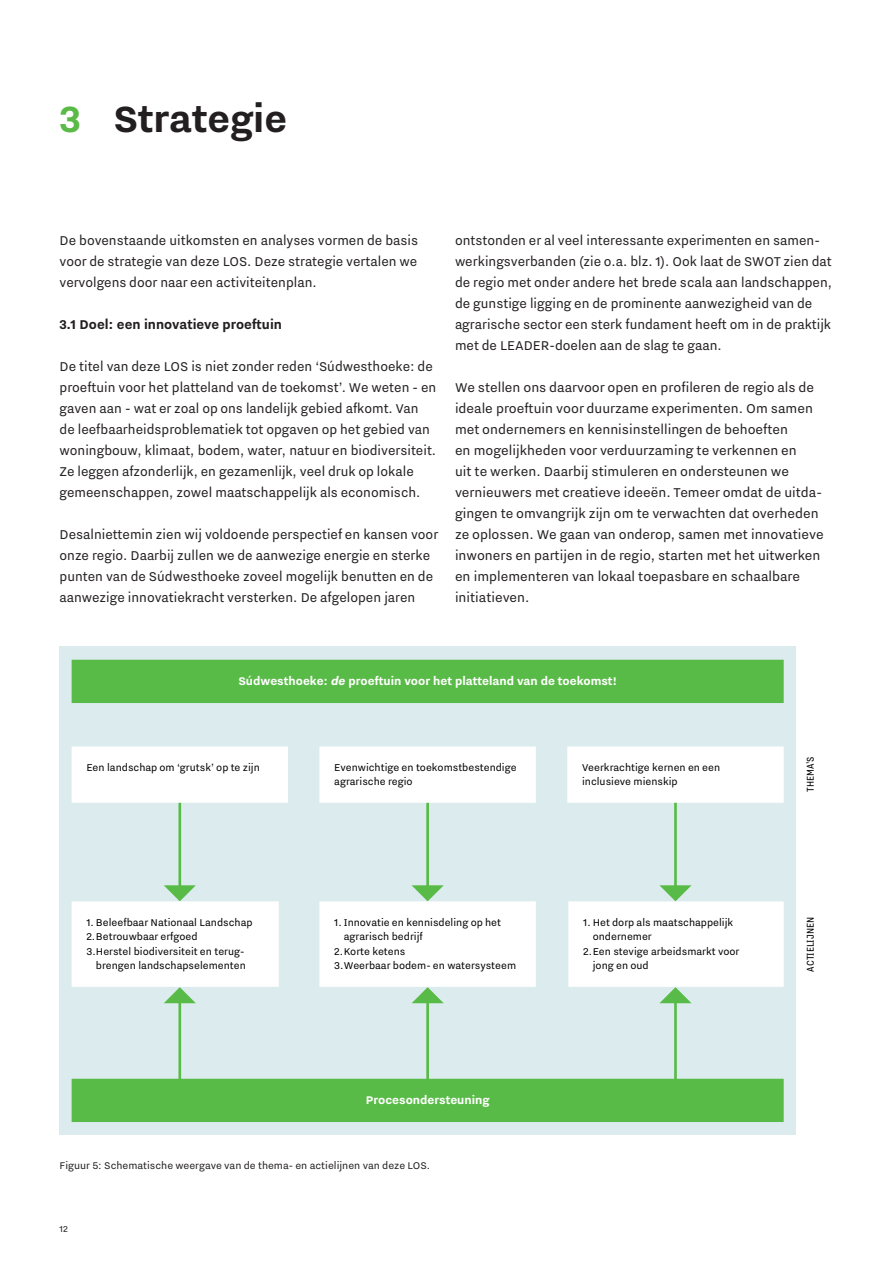
<style>
.page{position:relative;width:893px;height:1263px;background:#fff}
.page>*{position:absolute;margin:0;border:0;box-sizing:border-box;transform-origin:0 0}
.t1{font:700 45px "Nitti Grotesk";color:#231f20}
.t2{font:15.75px/21px "Nitti Grotesk";color:#231f20}
.t3{font:700 15.75px "Nitti Grotesk";color:#231f20}
.t4{font:700 13.8px "Nitti Grotesk";color:#fff}
.t5{font:12.15px/14.5px "Nitti Grotesk";color:#000}
.t6{font:12.15px "Nitti Grotesk Cond";color:#000}
.Dj_Caption{font:12px "Nitti Grotesk";color:#231f20}
.t7{font:10.5px "Nitti Grotesk";color:#231f20}
.s1{color:#59ba47}
.s2{font-weight:800;font-style:italic}
</style>
<div class="page">
<div style="left:60px;top:646px;width:736px;height:489px;background:#dcecee"></div>
<hr style="left:178px;top:799px;width:3px;height:88px;background:#59bb47">
<svg style="left:164px;top:885px;width:32px;height:16px"></svg>
<hr style="left:426px;top:799px;width:3px;height:88px;background:#59bb47">
<svg style="left:412px;top:885px;width:32px;height:16px"></svg>
<hr style="left:426px;top:1001px;width:3px;height:119px;background:#59bb47">
<svg style="left:412px;top:987px;width:32px;height:16px"></svg>
<hr style="left:178px;top:1001px;width:3px;height:119px;background:#59bb47">
<svg style="left:164px;top:987px;width:32px;height:16px"></svg>
<div style="left:72px;top:746px;width:216px;height:57px;border:30px solid #fff"></div>
<div style="left:319px;top:746px;width:217px;height:57px;border:30px solid #fff"></div>
<div style="left:567px;top:746px;width:217px;height:57px;border:30px solid #fff"></div>
<div style="left:86px;top:916px;width:178px;height:56px;background:#fff"></div>
<div style="left:72px;top:901px;width:207px;height:86px;border:30px solid #fff"></div>
<div style="left:334px;top:916px;width:187px;height:56px;background:#fff"></div>
<div style="left:319px;top:901px;width:217px;height:86px;border:30px solid #fff"></div>
<div style="left:568px;top:901px;width:216px;height:86px;border:30px solid #fff"></div>
<div style="left:72px;top:660px;width:712px;height:43px;border:30px solid #59bb47"></div>
<div style="left:72px;top:1079px;width:712px;height:43px;border:30px solid #59bb47"></div>
<img style="left:592px;top:659px;width:192px;height:463px">
<h1 class="t1" style="left:60px;top:95px;width:229px"><span class="s1">3</span> Strategie</h1>
<p class="t2" style="left:60px;top:230px;width:360px;text-align:justify">De bovenstaande uitkomsten en analyses vormen de basis voor de strategie van deze LOS. Deze strategie vertalen we vervolgens door naar een activiteitenplan.</p>
<h2 class="t3" style="left:60px;top:316px;width:224px">3.1 Doel: een innovatieve proeftuin</h2>
<p class="t2" style="left:60px;top:356px;width:378px">De titel van deze LOS is niet zonder reden ‘Súdwesthoeke: de proeftuin voor het platteland van de toekomst’. We weten - en gaven aan - wat er zoal op ons landelijk gebied afkomt. Van de leefbaarheidsproblematiek tot opgaven op het gebied van woningbouw, klimaat, bodem, water, natuur en biodiversiteit.<br>Ze leggen afzonderlijk, en gezamenlijk, veel druk op lokale gemeenschappen, zowel maatschappelijk als economisch.</p>
<p class="t2" style="left:60px;top:524px;width:380px">Desalniettemin zien wij voldoende perspectief en kansen voor onze regio. Daarbij zullen we de aanwezige energie en sterke punten van de Súdwesthoeke zoveel mogelijk benutten en de aanwezige innovatiekracht versterken. De afgelopen jaren</p>
<p class="t2" style="left:455px;top:230px;width:379px">ontstonden er al veel interessante experimenten en samen&shy;werkingsverbanden (zie o.a. blz. 1). Ook laat de SWOT zien dat de regio met onder andere het brede scala aan landschappen, de gunstige ligging en de prominente aanwezigheid van de agrarische sector een sterk fundament heeft om in de praktijk met de LEADER-doelen aan de slag te gaan.</p>
<p class="t2" style="left:455px;top:377px;width:370px">We stellen ons daarvoor open en profileren de regio als de ideale proeftuin voor duurzame experimenten. Om samen met ondernemers en kennisinstellingen de behoeften<br>en mogelijkheden voor verduurzaming te verkennen en<br>uit te werken. Daarbij stimuleren en ondersteunen we vernieuwers met creatieve ideeën. Temeer omdat de uitda&shy;gingen te omvangrijk zijn om te verwachten dat overheden ze oplossen. We gaan van onderop, samen met innovatieve inwoners en partijen in de regio, starten met het uitwerken en implementeren van lokaal toepasbare en schaalbare initiatieven.</p>
<p class="t4" style="left:238px;top:674px;width:380px">Súdwesthoeke: <span class="s2">de</span> proeftuin voor het platteland van de toekomst!</p>
<p class="t5" style="left:86px;top:760px;width:175px">Een landschap om ‘grutsk’ op te zijn</p>
<p class="t5" style="left:334px;top:760px;width:184px">Evenwichtige en toekomstbestendige agrarische regio</p>
<p class="t5" style="left:582px;top:760px;width:140px">Veerkrachtige kernen en een inclusieve mienskip</p>
<p class="t5" style="left:86px;top:915px;width:168px">1. Beleefbaar Nationaal Landschap</p>
<p class="t5" style="left:86px;top:929px;width:113px">2.Betrouwbaar erfgoed</p>
<p class="t5" style="left:86px;top:944px;width:160px">3.Herstel biodiversiteit en terug-</p>
<p class="t5" style="left:96px;top:958px;width:151px">brengen landschapselementen</p>
<p class="t5" style="left:334px;top:915px;width:168px">1. Innovatie en kennisdeling op het</p>
<p class="t5" style="left:344px;top:929px;width:81px">agrarisch bedrijf</p>
<p class="t5" style="left:334px;top:944px;width:73px">2.Korte ketens</p>
<p class="t5" style="left:334px;top:958px;width:183px">3.Weerbaar bodem- en watersysteem</p>
<p class="t4" style="left:366px;top:1093px;width:125px">Procesondersteuning</p>
<p class="Dj_Caption" style="left:60px;top:1159px;width:372px">Figuur 5: Schematische weergave van de thema- en actielijnen van deze LOS.</p>
<p class="t7" style="left:60px;top:1223px;width:10px">12</p>
<p class="t5" style="left:583px;top:915px;width:152px">1. Het dorp als maatschappelijk</p>
<p class="t5" style="left:593px;top:929px;width:61px">ondernemer</p>
<p class="t5" style="left:583px;top:944px;width:158px">2.Een stevige arbeidsmarkt voor</p>
<p class="t5" style="left:593px;top:958px;width:57px">jong en oud</p>
<p class="t6" style="left:804px;top:792px;width:37px;rotate:-90deg">THEMA’S</p>
<p class="t6" style="left:804px;top:972px;width:56px;rotate:-90deg">ACTIELIJNEN</p>
</div>
